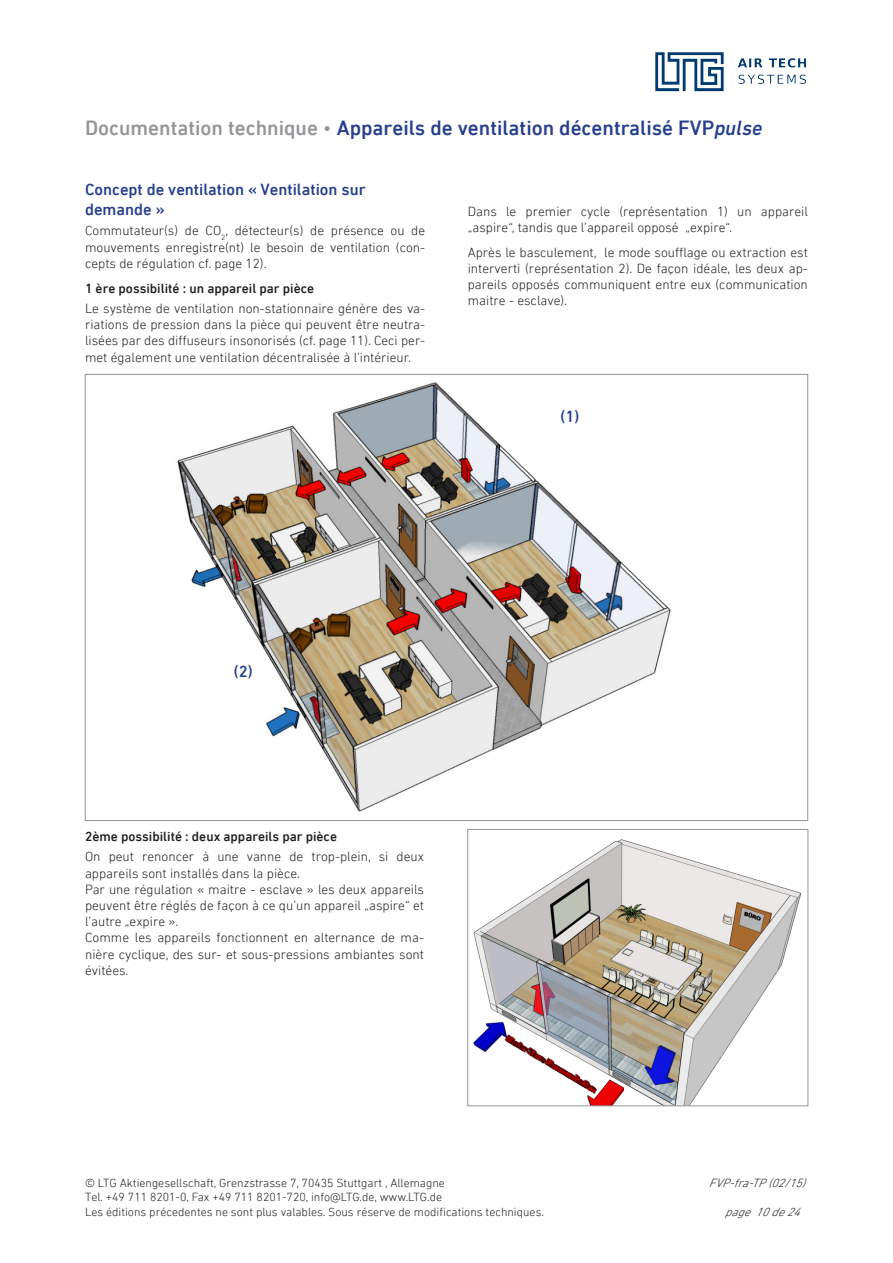
<style>
.page{position:relative;width:893px;height:1263px;background:#fff}
.page>*{position:absolute;margin:0;border:0;box-sizing:border-box;transform-origin:0 0}
.t1{font:500 21px "DIN Next LT Pro";color:#253f8e}
.Überschrift_11_deu{font:500 16.5px/19.8px "DIN Next LT Pro";color:#253f8e}
.Grundschrift_deu{font:300 13.5px/16.2px "DIN Next LT Pro";color:#231f20;text-align:justify}
.Grundschrift_ohne_de{font:300 13.5px/16.2px "DIN Next LT Pro";color:#231f20;text-align:justify}
.Überschrift_9_pt_deu{font:500 13.5px "DIN Next LT Pro";color:#231f20}
.t2{font:300 12px/14.4px "DIN Next LT Pro";color:#231f20}
.t3{font:italic 300 12px "DIN Next LT Pro";color:#231f20}
.s1{color:#939598}
.s2{font-weight:300;color:#939598}
.s3{font-style:italic}
</style>
<div class="page">
<img style="left:655px;top:52px;width:151px;height:39px">
<img style="left:177px;top:382px;width:494px;height:430px">
<img style="left:473px;top:839px;width:329px;height:265px">
<div style="left:468px;top:829px;width:340px;height:277px;border:1px solid #939598"></div>
<p class="t1" style="left:85px;top:115px;width:679px"><span class="s1">Documentation technique</span> <span class="s2">•</span> Appareils de ventilation décentralisé FVP<span class="s3">pulse</span></p>
<p class="Überschrift_11_deu" style="left:85px;top:180px;width:282px">Concept de ventilation « Ventilation sur demande »</p>
<p class="Grundschrift_deu" style="left:85px;top:223px;width:342px">Commutateur(s) de CO<sub>2</sub>, détecteur(s) de présence ou de mouvements enregistre(nt) le besoin de ventilation (con&shy;cepts de régulation cf. page 12).</p>
<p class="Überschrift_9_pt_deu" style="left:85px;top:280px;width:231px">1 ère possibilité : un appareil par pièce</p>
<p class="Grundschrift_deu" style="left:85px;top:300px;width:342px">Le système de ventilation non-stationnaire génère des va&shy;riations de pression dans la pièce qui peuvent être neutra&shy;lisées par des diffuseurs insonorisés (cf. page 11). Ceci per&shy;met également une ventilation décentralisée à l’intérieur.</p>
<p class="Grundschrift_deu" style="left:468px;top:203px;width:342px">Dans le premier cycle (représentation 1) un appareil „aspire“, tandis que l’appareil opposé „expire“.</p>
<p class="Grundschrift_deu" style="left:468px;top:244px;width:342px">Après le basculement, le mode soufflage ou extraction est interverti (représentation 2). De façon idéale, les deux ap&shy;pareils opposés communiquent entre eux (communication maitre - esclave).</p>
<p class="Überschrift_11_deu" style="left:561px;top:406px;width:20px">(1)</p>
<p class="Überschrift_11_deu" style="left:234px;top:661px;width:20px">(2)</p>
<p class="Überschrift_9_pt_deu" style="left:85px;top:828px;width:254px">2ème possibilité : deux appareils par pièce</p>
<p class="Grundschrift_ohne_de" style="left:85px;top:848px;width:340px">On peut renoncer à une vanne de trop-plein, si deux appareils sont installés dans la pièce.</p>
<p class="Grundschrift_ohne_de" style="left:85px;top:881px;width:340px">Par une régulation « maitre - esclave » les deux appareils peuvent être réglés de façon à ce qu’un appareil „aspire“ et l’autre „expire ».</p>
<p class="Grundschrift_ohne_de" style="left:85px;top:929px;width:341px">Comme les appareils fonctionnent en alternance de ma&shy;nière cyclique, des sur- et sous-pressions ambiantes sont évitées.</p>
<p class="t2" style="left:85px;top:1175px;width:361px">© LTG Aktiengesellschaft, Grenzstrasse 7, 70435 Stuttgart , Allemagne</p>
<p class="t3" style="left:709px;top:1176px;width:103px">FVP-fra-TP(02/15)</p>
<p class="t2" style="left:85px;top:1190px;width:460px">Tel. +49 711 8201-0, Fax +49 711 8201-720, info@LTG.de, www.LTG.de<br>Les éditions précedentes ne sont plus valables. Sous réserve de modifications techniques.</p>
<p class="t3" style="left:725px;top:1205px;width:82px">page10de24</p>
</div>
